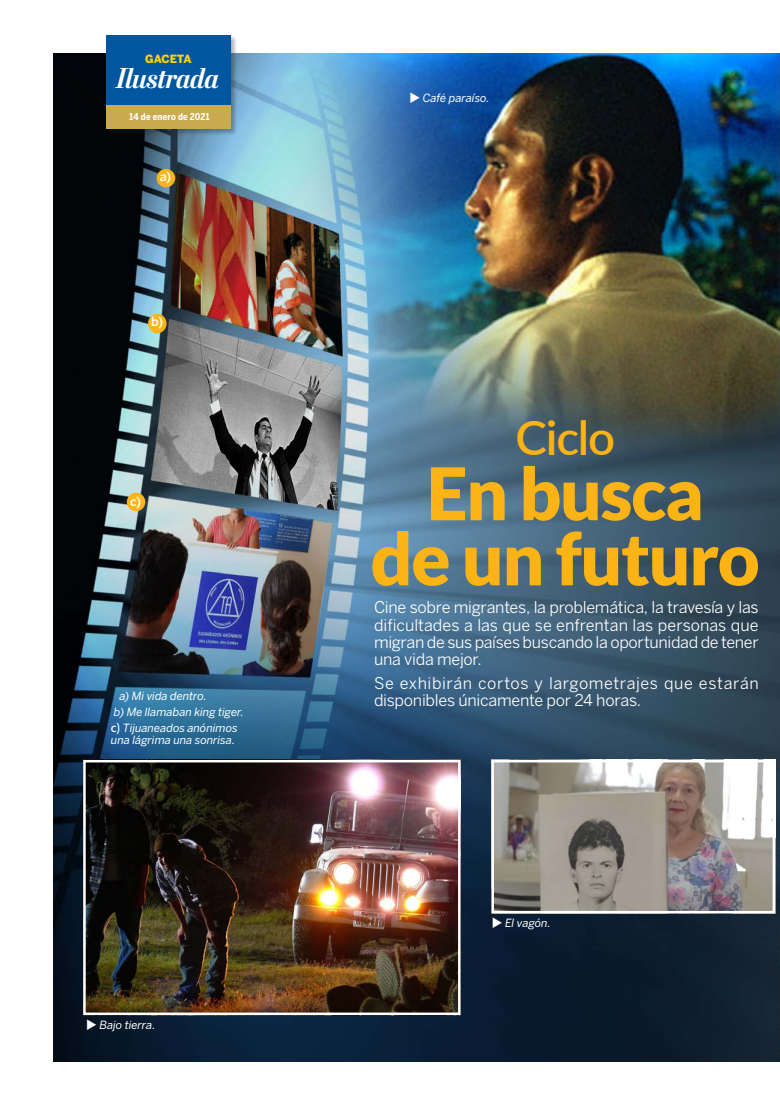
<style>
.page{position:relative;width:780px;height:1117px;background:#fff}
.page>*{position:absolute;margin:0;border:0;box-sizing:border-box;transform-origin:0 0}
.t1{font:900 72.5px/65px "Lato";letter-spacing:-.02em;color:#fbb316;text-align:center}
.t2{font:600 47.38px "Lato";letter-spacing:-.025em;color:#fbb316}
.t3{font:italic 700 28.75px "Stilson";letter-spacing:.005em;color:#fff}
.t4{font:16.12px/17.4px "Benton Sans";letter-spacing:-.015em;color:#fff;text-align:justify}
.t5{font:16.12px/17.4px "Benton Sans";letter-spacing:.025em;color:#fff}
.t6{font:500 12.5px "Benton Sans";color:#fff}
.t7{font:italic 11.25px/12.5px "Benton Sans";letter-spacing:-.005em;color:#fff}
.t8{font:900 11.25px "Benton Sans";letter-spacing:-.015em;color:#fed304}
.t9{font:700 9.38px "Benton Sans Cond";letter-spacing:.015em;color:#fff}
.s1{font-family:"Noto Sans JP";font-weight:500;font-style:normal}
</style>
<div class="page">
<img style="left:53px;top:53px;width:727px;height:1008px">
<div style="left:106px;top:35px;width:132px;height:101px;background:#231f20;opacity:.35"></div>
<div style="left:106px;top:35px;width:124px;height:94px;background:#01579f"></div>
<div style="left:106px;top:105px;width:124px;height:24px;background:#c9aa4e"></div>
<img style="left:86px;top:762px;width:371px;height:249px">
<div style="left:83px;top:759px;width:377px;height:255px;border:2px solid #fff"></div>
<img style="left:494px;top:762px;width:278px;height:148px">
<div style="left:491px;top:759px;width:284px;height:154px;border:2px solid #fff"></div>
<div style="left:157px;top:169px;width:18px;height:18px;background:#fbb316;border-radius:50%"></div>
<div style="left:148px;top:314px;width:18px;height:19px;background:#fbb316;border-radius:50%"></div>
<div style="left:127px;top:492px;width:18px;height:19px;background:#fbb316;border-radius:50%"></div>
<p class="t8" style="left:145px;top:52px;width:48px">GACETA</p>
<p class="t3" style="left:117px;top:61px;width:103px">Ilustrada</p>
<p class="t9" style="left:129px;top:111px;width:82px">14 de enero de 2021</p>
<p class="t6" style="left:160px;top:169px;width:13px">a)</p>
<p class="t6" style="left:151px;top:314px;width:13px">b)</p>
<p class="t6" style="left:130px;top:494px;width:12px">c)</p>
<p class="t7" style="left:117px;top:689px;width:91px">▶a) Mi vida dentro.</p>
<p class="t7" style="left:114px;top:705px;width:131px">b) Me llamaban king tiger.</p>
<p class="t7" style="left:111px;top:721px;width:128px"><span class="s1">c)</span> Tijuaneados anónimos una lágrima una sonrisa.</p>
<p class="t7" style="left:86px;top:1018px;width:71px"><span class="s1">▶</span> Bajo tierra.</p>
<p class="t7" style="left:409px;top:91px;width:82px"><span class="s1">▶</span> Café paraíso.</p>
<p class="t2" style="left:515px;top:403px;width:101px">Ciclo</p>
<p class="t1" style="left:370px;top:459px;width:390px">En busca<br>de un futuro</p>
<p class="t4" style="left:374px;top:598px;width:386px">Cine sobre migrantes, la problemática, la travesía y las dificultades a las que se enfrentan las personas que migran de sus países buscando la oportunidad de tener una vida mejor.</p>
<p class="t5" style="left:374px;top:674px;width:386px">Se exhibirán cortos y largometrajes que estarán disponibles únicamente por 24 horas.</p>
<p class="t7" style="left:491px;top:916px;width:61px"><span class="s1">▶</span> El vagón.</p>
</div>
